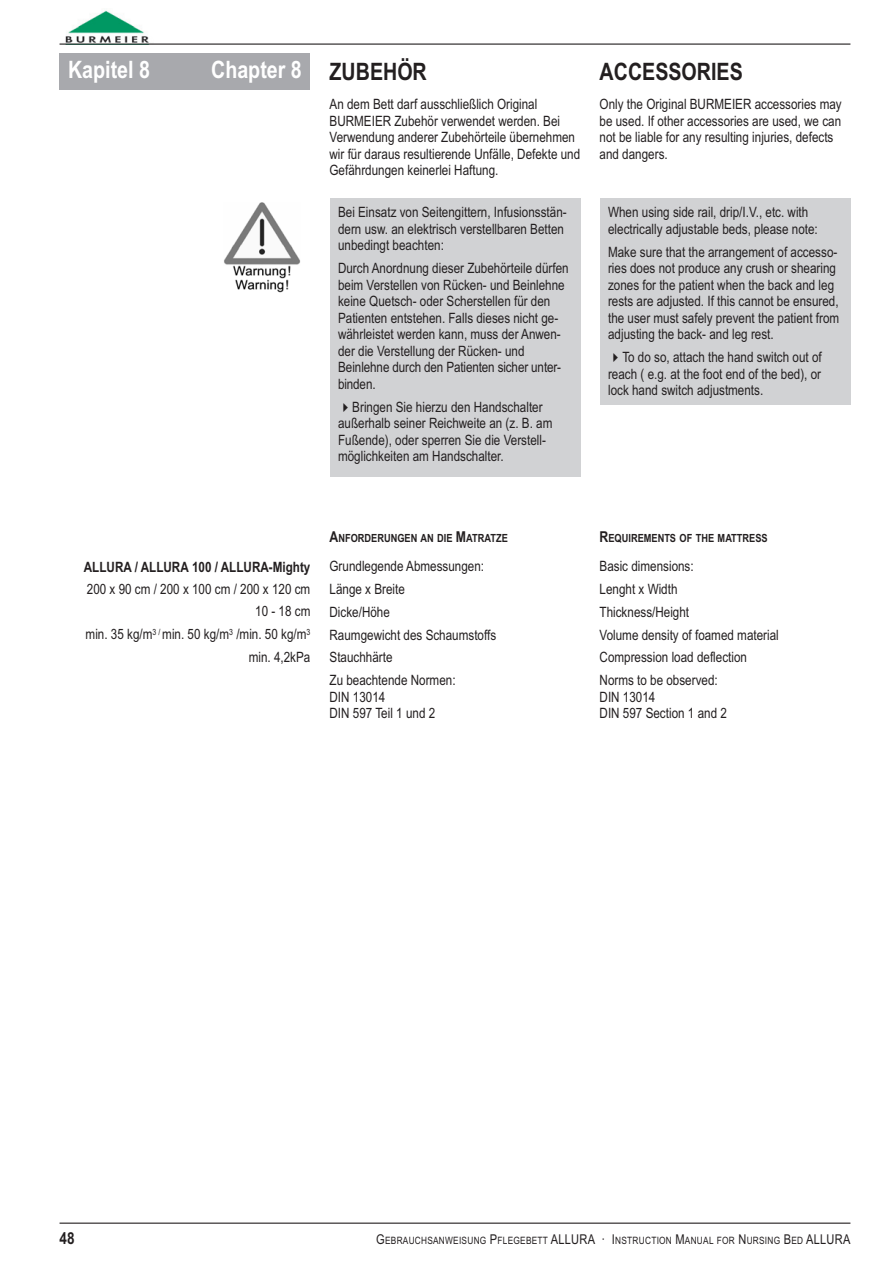
<style>
.page{position:relative;width:893px;height:1263px;background:#fff}
.page>*{position:absolute;margin:0;border:0;box-sizing:border-box;transform-origin:0 0}
.t1{font:700 24px "Arial Narrow";color:#231f20}
.t2{font:700 24px "Arial Narrow";color:#fff}
.t3{font:700 16.5px "Arial Narrow";color:#231f20}
.t4{font:14.25px/16.5px "Arial Narrow";color:#231f20}
.t5{font:700 14.25px "Arial Narrow";color:#231f20}
.t6{font:700 11.25px "Arial Narrow";color:#231f20}
.t7{font:10.2px "Arial Narrow";letter-spacing:.025em;color:#231f20}
.s1{font-size:15px}
.s2{font-size:13.5px}
</style>
<div class="page">
<img style="left:61px;top:10px;width:92px;height:34px">
<hr style="left:60px;top:44px;width:790px;height:1px;background:#231f20">
<hr style="left:60px;top:1222px;width:790px;height:2px;background:#231f20">
<div style="left:60px;top:54px;width:250px;height:36px;background:#a8a9ad"></div>
<img style="left:224px;top:202px;width:77px;height:91px">
<div style="left:330px;top:198px;width:250px;height:279px;background:#d1d2d4"></div>
<div style="left:600px;top:198px;width:250px;height:207px;background:#d1d2d4"></div>
<h1 class="t2" style="left:68px;top:61px;width:84px">Kapitel 8</h1>
<h1 class="t2" style="left:211px;top:61px;width:92px">Chapter 8</h1>
<h1 class="t1" style="left:330px;top:63px;width:99px">ZUBEHÖR</h1>
<p class="t4" style="left:330px;top:98px;width:252px">An dem Bett darf ausschließlich Original BURMEIER Zubehör verwendet werden. Bei Verwendung anderer Zubehörteile übernehmen wir für daraus resultierende Unfälle, Defekte und Gefährdungen keinerlei Haftung.</p>
<p class="t4" style="left:338px;top:206px;width:230px">Bei Einsatz von Seitengittern, Infusionsstän&shy;dern usw. an elektrisch verstellbaren Betten unbedingt beachten:</p>
<p class="t4" style="left:338px;top:261px;width:232px">Durch Anordnung dieser Zubehörteile dürfen beim Verstellen von Rücken- und Beinlehne keine Quetsch- oder Scherstellen für den Patienten entstehen. Falls dieses nicht ge&shy;währleistet werden kann, muss der Anwen&shy;der die Verstellung der Rücken- und Beinlehne durch den Patienten sicher unter&shy;binden.</p>
<p class="t4" style="left:338px;top:400px;width:216px;text-indent:14px">Bringen Sie hierzu den Handschalter außerhalb seiner Reichweite an (z. B. am Fußende), oder sperren Sie die Verstell - möglichkeiten am Handschalter.</p>
<h1 class="t1" style="left:600px;top:63px;width:145px">ACCESSORIES</h1>
<p class="t4" style="left:600px;top:98px;width:244px">Only the Original BURMEIER accessories may be used. If other accessories are used, we can not be liable for any resulting injuries, defects and dangers.</p>
<p class="t4" style="left:608px;top:206px;width:211px">When using side rail, drip/I.V., etc. with electrically adjustable beds, please note:</p>
<p class="t4" style="left:608px;top:245px;width:233px">Make sure that the arrangement of accesso&shy;ries does not produce any crush or shearing zones for the patient when the back and leg rests are adjusted. If this cannot be ensured, the user must safely prevent the patient from adjusting the back- and leg rest.</p>
<p class="t4" style="left:608px;top:350px;width:215px;text-align:justify;text-indent:14px">To do so, attach the hand switch out of reach ( e.g. at the foot end of the bed), or lock hand switch adjustments.</p>
<p class="t5" style="left:84px;top:562px;width:228px">ALLURA / ALLURA 100 / ALLURA-Mighty</p>
<p class="t4" style="left:86px;top:578px;width:226px;line-height:23px;text-align:right">200 x 90 cm / 200 x 100 cm / 200 x 120 cm<br>10 - 18 cm<br>min. 35 kg/m<sup>3</sup> <sup>/</sup> min. 50 kg/m<sup>3</sup> /min. 50 kg/m<sup>3 </sup>min. 4,2kPa</p>
<p class="t6" style="left:330px;top:534px;width:180px"><span class="s1">A</span>NFORDERUNGEN AN DIE <span class="s1">M</span>ATRATZE</p>
<p class="t4" style="left:330px;top:556px;width:168px;line-height:23px">Grundlegende Abmessungen:<br>Länge x Breite<br>Dicke/Höhe<br>Raumgewicht des Schaumstoffs<br>Stauchhärte<br>Zu beachtende Normen:</p>
<p class="t4" style="left:330px;top:690px;width:107px">DIN 13014<br>DIN 597 Teil 1 und 2</p>
<p class="t6" style="left:600px;top:534px;width:170px"><span class="s1">R</span>EQUIREMENTS OF THE MATTRESS</p>
<p class="t4" style="left:600px;top:556px;width:181px;line-height:23px">Basic dimensions:<br>Lenght x Width<br>Thickness/Height<br>Volume density of foamed material<br>Compression load deflection<br>Norms to be observed:</p>
<p class="t4" style="left:600px;top:690px;width:129px">DIN 13014<br>DIN 597 Section 1 and 2</p>
<p class="t3" style="left:60px;top:1232px;width:17px">48</p>
<p class="t7" style="left:376px;top:1237px;width:476px"><span class="s2">G</span>EBRAUCHSANWEISUNG <span class="s2">P</span>FLEGEBETT <span class="s2">ALLURA · I</span>NSTRUCTION <span class="s2">M</span>ANUAL FOR <span class="s2">N</span>URSING <span class="s2">B</span>ED <span class="s2">ALLURA</span></p>
</div>
